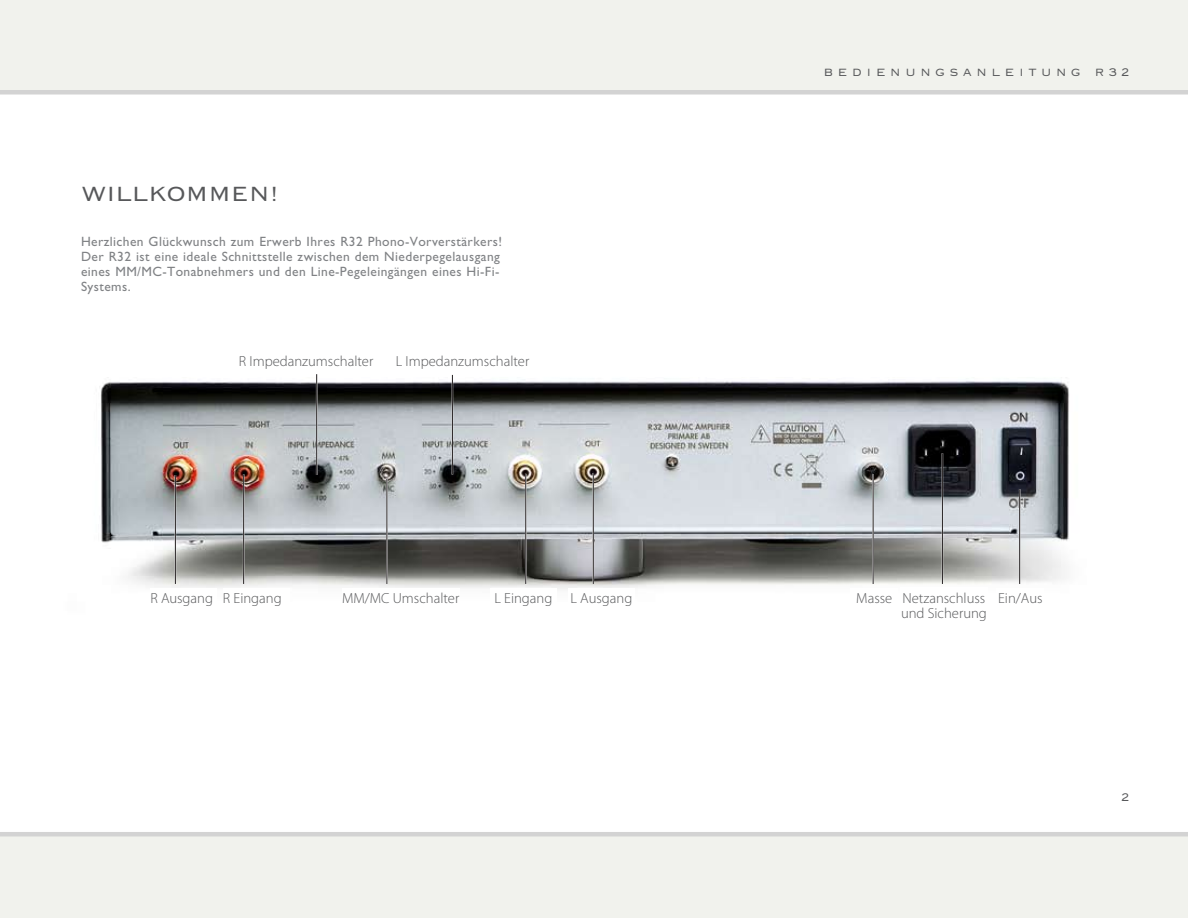
<style>
.page{position:relative;width:1188px;height:918px;background:#fff}
.page>*{position:absolute;margin:0;border:0;box-sizing:border-box;transform-origin:0 0}
.t1{font:27px "Lindgrensans";color:#57585a}
.t2{font:16.5px "Lindgrensans";letter-spacing:.25em;color:#57585a}
.t3{font:300 15px "Gill Sans";color:#231f20;scale:.85 1}
.t4{font:300 14.7px/15px "Myriad Pro";color:#57585a}
.t5{font:14.7px "Lindgrensans";color:#57585a}
.t6{font:13.5px/15px "Gill Sans";letter-spacing:.03em;color:#808285}
.s1{font-size:14.7px}
</style>
<div class="page">
<div style="left:0;top:0;width:1188px;height:94px;background:#f1f2ed"></div>
<div style="left:0;top:832px;width:1188px;height:86px;background:#f1f2ed"></div>
<img style="left:99px;top:374px;width:970px;height:215px">
<hr style="left:243px;top:474px;width:1px;height:110px;background:#231f20">
<hr style="left:175px;top:475px;width:1px;height:109px;background:#231f20">
<hr style="left:386px;top:479px;width:2px;height:105px;background:#fff">
<hr style="left:387px;top:479px;width:1px;height:105px;background:#231f20">
<hr style="left:525px;top:474px;width:1px;height:110px;background:#231f20">
<hr style="left:593px;top:473px;width:1px;height:111px;background:#231f20">
<hr style="left:872px;top:474px;width:2px;height:110px;background:#fff">
<hr style="left:873px;top:474px;width:1px;height:110px;background:#231f20">
<hr style="left:942px;top:453px;width:1px;height:131px;background:#231f20">
<hr style="left:1019px;top:489px;width:1px;height:95px;background:#231f20">
<hr style="left:316px;top:374px;width:1px;height:101px;background:#231f20">
<hr style="left:452px;top:375px;width:1px;height:100px;background:#231f20">
<div style="left:150px;top:588px;width:67px;height:19px;background:#fff"></div>
<div style="left:223px;top:588px;width:66px;height:19px;background:#fff"></div>
<div style="left:490px;top:588px;width:67px;height:19px;background:#fff"></div>
<div style="left:568px;top:588px;width:67px;height:19px;background:#fff"></div>
<div style="left:851px;top:588px;width:47px;height:19px;background:#fff"></div>
<div style="left:997px;top:588px;width:47px;height:19px;background:#fff"></div>
<div style="left:900px;top:588px;width:88px;height:35px;background:#fff"></div>
<div style="left:342px;top:588px;width:117px;height:19px;background:#fff"></div>
<h1 class="t1" style="left:81px;top:180px;width:199px">WILLKOMMEN!</h1>
<p class="t6" style="left:81px;top:234px;width:423px">Herzlichen Glückwunsch zum Erwerb Ihres R32 Phono-Vorverstärkers!<br>Der R32 ist eine ideale Schnittstelle zwischen dem Niederpegelausgang eines MM/MC-Tonabnehmers und den Line-Pegeleingängen eines Hi-Fi-Systems.</p>
<p class="t3" style="left:263px;top:352px;width:129px">R impedance selector</p>
<p class="t3" style="left:397px;top:352px;width:132px">L impedance selector</p>
<p class="t4" style="left:239px;top:354px;width:136px">R Impedanzumschalter</p>
<p class="t4" style="left:396px;top:354px;width:135px">L Impedanzumschalter</p>
<p class="t2" style="left:823px;top:63px;width:308px">bedienungsanleitung r<span class="s1">32</span></p>
<p class="t3" style="left:151px;top:589px;width:54px">R output</p>
<p class="t3" style="left:224px;top:589px;width:44px">R input</p>
<p class="t3" style="left:342px;top:589px;width:102px">MM/MC selector</p>
<p class="t3" style="left:506px;top:589px;width:42px">L input</p>
<p class="t3" style="left:570px;top:589px;width:52px">L output</p>
<p class="t3" style="left:851px;top:589px;width:151px">Ground Power and fuse</p>
<p class="t3" style="left:999px;top:589px;width:45px">On/Off</p>
<p class="t4" style="left:342px;top:591px;width:119px">MM/MC Umschalter</p>
<p class="t4" style="left:150px;top:591px;width:133px">R Ausgang R Eingang</p>
<p class="t4" style="left:494px;top:591px;width:139px">L Eingang L Ausgang</p>
<p class="t4" style="left:901px;top:591px;width:143px;text-indent:-45px">Masse Netzanschluss Ein/Aus und Sicherung</p>
<p class="t5" style="left:1121px;top:790px;width:10px">2</p>
</div>
